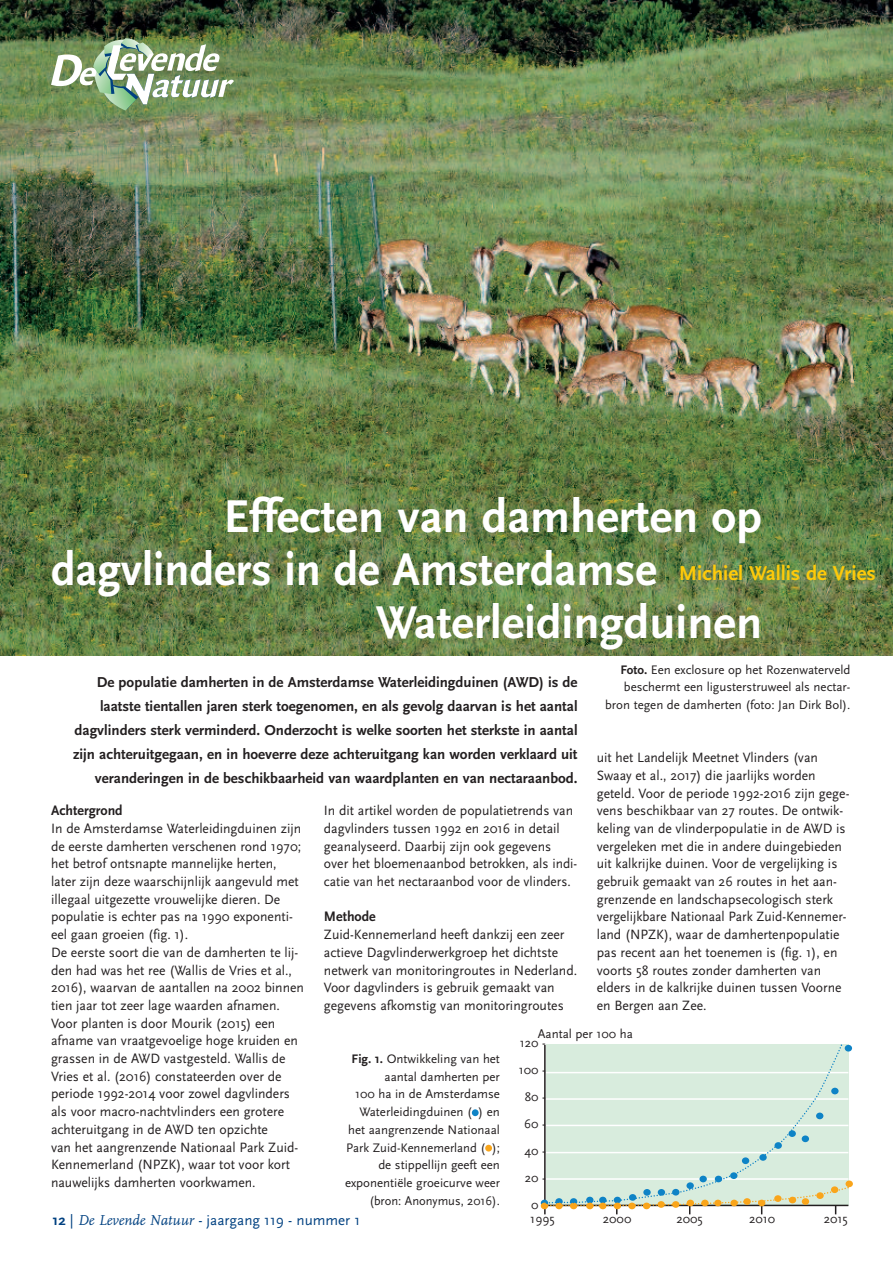
<style>
.page{position:relative;width:893px;height:1263px;background:#fff}
.page>*{position:absolute;margin:0;border:0;box-sizing:border-box;transform-origin:0 0}
.t1{font:700 48px "Scala Sans";color:#fff}
.t2{font:700 48px "Scala Sans";color:#fff;scale:.96 1}
.t3{font:700 21px "Scala Sans";color:#feca0a}
.t4{font:700 15px/24px "Scala Sans";color:#231f20;text-align:right}
.t5{font:15px "Scala Sans";color:#014181}
.t6{font:700 14.4px "Scala Sans";color:#231f20}
.t7{font:14.1px/17.7px "Scala Sans";color:#231f20}
.t8{font:12.9px/17.7px "Scala Sans";color:#231f20;text-align:right}
.s1{font-weight:700}
.s2{font-family:"FF Scala";font-style:italic}
</style>
<div class="page">
<img style="left:0;top:0;width:893px;height:656px">
<svg style="left:51px;top:38px;width:183px;height:73px"></svg>
<div style="left:472px;top:1109px;width:7px;height:7px;background:#0e83c6;border-radius:50%"></div>
<div style="left:485px;top:1145px;width:7px;height:6px;background:#f9a51b;border-radius:50%"></div>
<hr style="left:544px;top:1045px;width:2px;height:169px;background:#231f20">
<div style="left:845px;top:1045px;width:7px;height:6px;background:#0e83c6;border-radius:50%"></div>
<div style="left:541px;top:1200px;width:7px;height:6px;background:#0e83c6;border-radius:50%"></div>
<div style="left:541px;top:1202px;width:7px;height:7px;background:#f9a51b;border-radius:50%"></div>
<div style="left:845px;top:1180px;width:8px;height:7px;background:#f9a51b;border-radius:50%"></div>
<svg style="left:545px;top:1045px;width:298px;height:141px;background:#d7eadd"></svg>
<svg style="left:544px;top:1186px;width:306px;height:28px"></svg>
<h1 class="t1" style="left:223px;top:487px;width:540px">Effecten van damherten op</h1>
<h1 class="t2" style="left:51px;top:540px;width:633px">dagvlinders in de Amsterdamse</h1>
<h1 class="t1" style="left:376px;top:593px;width:388px">Waterleidingduinen</h1>
<h2 class="t3" style="left:679px;top:560px;width:199px">Michiel Wallis de Vries</h2>
<p class="t8" style="left:605px;top:660px;width:247px"><span class="s1">Foto.</span> Een exclosure op het Rozenwaterveld beschermt een ligusterstruweel als nectar&shy;bron tegen de damherten (foto: Jan Dirk Bol).</p>
<p class="t4" style="left:73px;top:670px;width:506px">De populatie damherten in de Amsterdamse Waterleidingduinen (AWD) is de laatste tientallen jaren sterk toegenomen, en als gevolg daarvan is het aantal dagvlinders sterk verminderd. Onderzocht is welke soorten het sterkste in aantal zijn achteruitgegaan, en in hoeverre deze achteruitgang kan worden verklaard uit veranderingen in de beschikbaarheid van waardplanten en van nectaraanbod.</p>
<p class="t7" style="left:597px;top:748px;width:254px">uit het Landelijk Meetnet Vlinders (van Swaay et al., 2017) die jaarlijks worden geteld. Voor de periode 1992-2016 zijn gege&shy;vens beschikbaar van 27 routes. De ontwik&shy;keling van de vlinderpopulatie in de AWD is vergeleken met die in andere duingebieden uit kalkrijke duinen. Voor de vergelijking is gebruik gemaakt van 26 routes in het aan&shy;grenzende en landschapsecologisch sterk vergelijkbare Nationaal Park Zuid-Kennemer&shy;land (NPZK), waar de damhertenpopulatie pas recent aan het toenemen is (fig. 1), en voorts 58 routes zonder damherten van elders in de kalkrijke duinen tussen Voorne en Bergen aan Zee.</p>
<p class="t6" style="left:51px;top:802px;width:73px">Achtergrond</p>
<p class="t7" style="left:51px;top:819px;width:254px">In de Amsterdamse Waterleidingduinen zijn de eerste damherten verschenen rond 1970; het betrof ontsnapte mannelijke herten, later zijn deze waarschijnlijk aangevuld met illegaal uitgezette vrouwelijke dieren. De populatie is echter pas na 1990 exponenti&shy;eel gaan groeien (fig. 1).<br>De eerste soort die van de damherten te lij&shy;den had was het ree (Wallis de Vries et al., 2016), waarvan de aantallen na 2002 binnen tien jaar tot zeer lage waarden afnamen.<br>Voor planten is door Mourik (2015) een afname van vraatgevoelige hoge kruiden en grassen in de AWD vastgesteld. Wallis de Vries et al. (2016) constateerden over de periode 1992-2014 voor zowel dagvlinders als voor macro-nachtvlinders een grotere achteruitgang in de AWD ten opzichte<br>van het aangrenzende Nationaal Park Zuid-Kennemerland (NPZK), waar tot voor kort nauwelijks damherten voorkwamen.</p>
<p class="t7" style="left:324px;top:801px;width:255px">In dit artikel worden de populatietrends van dagvlinders tussen 1992 en 2016 in detail geanalyseerd. Daarbij zijn ook gegevens over het bloemenaanbod betrokken, als indi&shy;catie van het nectaraanbod voor de vlinders.</p>
<p class="t6" style="left:324px;top:908px;width:53px">Methode</p>
<p class="t7" style="left:324px;top:925px;width:255px">Zuid-Kennemerland heeft dankzij een zeer actieve Dagvlinderwerkgroep het dichtste netwerk van monitoringroutes in Nederland.<br>Voor dagvlinders is gebruik gemaakt van gegevens afkomstig van monitoringroutes</p>
<p class="t8" style="left:538px;top:1025px;width:96px">Aantal per 100 ha</p>
<p class="t8" style="left:519px;top:1029px;width:28px;line-height:27px">120 -<br>100 -<br>80 -<br>60 -<br>40 -<br>20 -<br>0 -</p>
<p class="t8" style="left:530px;top:1209px;width:26px">1995</p>
<p class="t8" style="left:603px;top:1209px;width:30px">2000</p>
<p class="t8" style="left:677px;top:1209px;width:28px">2005</p>
<p class="t8" style="left:749px;top:1209px;width:28px">2010</p>
<p class="t8" style="left:824px;top:1209px;width:26px">2015</p>
<p class="t8" style="left:345px;top:1050px;width:156px"><span class="s1">Fig. 1.</span> Ontwikkeling van het aantal damherten per<br>100 ha in de Amsterdamse<br>Waterleidingduinen ( ) en het aangrenzende Nationaal<br>Park Zuid-Kennemerland ( ); de stippellijn geeft een exponentiële groeicurve weer (bron: Anonymus, 2016).</p>
<p class="t5" style="left:53px;top:1211px;width:309px"><span class="s1">12</span> | <span class="s2">De Levende Natuur</span> - jaargang 119 - nummer 1</p>
</div>
